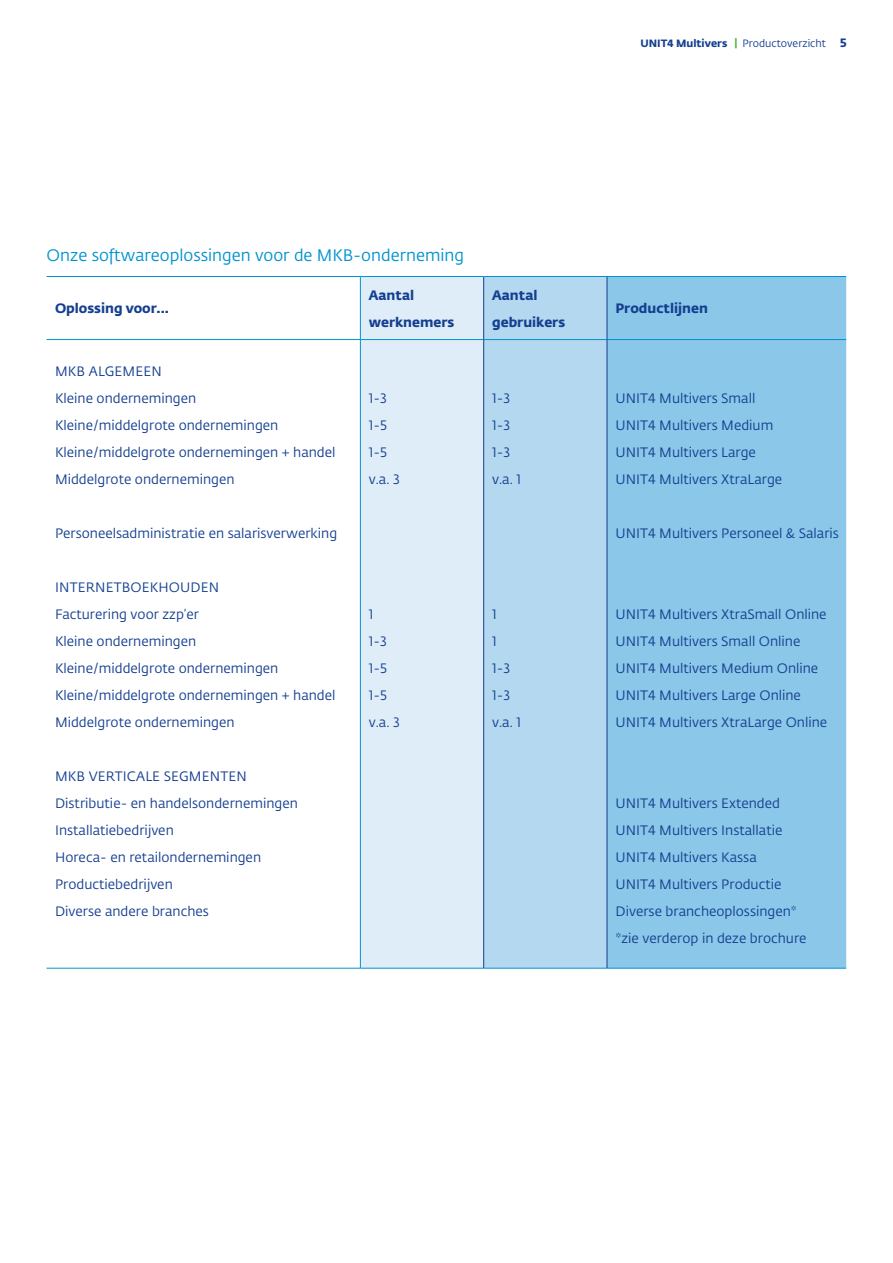
<style>
.page{position:relative;width:893px;height:1263px;background:#fff}
.page>*{position:absolute;margin:0;border:0;box-sizing:border-box;transform-origin:0 0}
.t1{font:16.5px "Unit 4 Sans";color:#0093d0}
.t2{font:13.5px/27px "Unit 4 Sans";color:#143f90}
.t3{font:700 13.5px/27px "Unit 4 Sans";color:#143f90}
.t4{font:10.5px "Unit 4 Sans";color:#143f90}
.s1{font-weight:700}
.s2{font-weight:700;color:#55b147}
.s3{font-weight:700;font-size:12px}
</style>
<div class="page">
<div style="left:361px;top:277px;width:122px;height:691px;background:#deedf7"></div>
<div style="left:484px;top:277px;width:123px;height:691px;background:#b4d8ef"></div>
<div style="left:608px;top:277px;width:238px;height:691px;background:#8ac7e8"></div>
<hr style="left:47px;top:276px;width:313px;height:1px;background:#0093d0">
<hr style="left:360px;top:276px;width:124px;height:1px;background:#0093d0">
<hr style="left:484px;top:276px;width:123px;height:1px;background:#0093d0">
<hr style="left:607px;top:276px;width:239px;height:1px;background:#0093d0">
<hr style="left:47px;top:339px;width:313px;height:1px;background:#0093d0">
<hr style="left:360px;top:339px;width:123px;height:1px;background:#0093d0">
<hr style="left:484px;top:339px;width:123px;height:1px;background:#0093d0">
<hr style="left:607px;top:339px;width:239px;height:1px;background:#0093d0">
<hr style="left:47px;top:968px;width:313px;height:1px;background:#0093d0">
<hr style="left:360px;top:968px;width:124px;height:1px;background:#0093d0">
<hr style="left:484px;top:968px;width:123px;height:1px;background:#0093d0">
<hr style="left:607px;top:968px;width:239px;height:1px;background:#0093d0">
<hr style="left:483px;top:277px;width:1px;height:63px;background:#143f90">
<hr style="left:607px;top:277px;width:1px;height:63px;background:#143f90">
<hr style="left:483px;top:340px;width:1px;height:628px;background:#143f90">
<hr style="left:607px;top:340px;width:1px;height:628px;background:#143f90">
<hr style="left:360px;top:277px;width:1px;height:62px;background:#0093d0">
<hr style="left:360px;top:340px;width:1px;height:628px;background:#0093d0">
<p class="t4" style="left:640px;top:36px;width:207px"><span class="s1">UNIT4 Multivers</span> <span class="s2">|</span> Productoverzicht <span class="s3">5</span></p>
<p class="t1" style="left:47px;top:244px;width:419px">Onze softwareoplossingen voor de MKB-onderneming</p>
<p class="t3" style="left:55px;top:294px;width:116px">Oplossing voor...</p>
<p class="t3" style="left:369px;top:280px;width:87px">Aantal werknemers</p>
<p class="t3" style="left:492px;top:280px;width:74px">Aantal gebruikers</p>
<p class="t2" style="left:55px;top:357px;width:282px">MKB algemeen<br>Kleine ondernemingen<br>Kleine/middelgrote ondernemingen<br>Kleine/middelgrote ondernemingen + handel<br>Middelgrote ondernemingen</p>
<p class="t2" style="left:55px;top:519px;width:284px">Personeelsadministratie en salarisverwerking</p>
<p class="t2" style="left:55px;top:573px;width:282px">Internetboekhouden<br>Facturering voor zzp’er<br>Kleine ondernemingen<br>Kleine/middelgrote ondernemingen<br>Kleine/middelgrote ondernemingen + handel<br>Middelgrote ondernemingen</p>
<p class="t2" style="left:55px;top:762px;width:244px;text-indent:109px">segmenten<br>Distributie- en handelsondernemingen<br>Installatiebedrijven<br>Horeca- en retailondernemingen<br>Productiebedrijven<br>Diverse andere branches</p>
<p class="t2" style="left:55px;top:762px;width:42px">MKB verti</p>
<p class="t2" style="left:127px;top:762px;width:19px">cale</p>
<p class="t2" style="left:369px;top:384px;width:32px">1-3<br>1-5<br>1-5 v.a. 3</p>
<p class="t2" style="left:369px;top:600px;width:32px">1<br>1-3<br>1-5<br>1-5 v.a. 3</p>
<p class="t2" style="left:492px;top:384px;width:30px">1-3<br>1-3<br>1-3 v.a. 1</p>
<p class="t2" style="left:492px;top:600px;width:30px">1<br>1<br>1-3<br>1-3 v.a. 1</p>
<p class="t3" style="left:615px;top:294px;width:94px">Productlijnen</p>
<p class="t2" style="left:615px;top:384px;width:168px">UNIT4 Multivers Small<br>UNIT4 Multivers Medium<br>UNIT4 Multivers Large<br>UNIT4 Multivers XtraLarge</p>
<p class="t2" style="left:615px;top:519px;width:225px">UNIT4 Multivers Personeel &amp; Salaris</p>
<p class="t2" style="left:615px;top:600px;width:213px">UNIT4 Multivers XtraSmall Online<br>UNIT4 Multivers Small Online<br>UNIT4 Multivers Medium Online<br>UNIT4 Multivers Large Online<br>UNIT4 Multivers XtraLarge Online</p>
<p class="t2" style="left:615px;top:789px;width:193px">UNIT4 Multivers Extended<br>UNIT4 Multivers Installatie<br>UNIT4 Multivers Kassa<br>UNIT4 Multivers Productie<br>Diverse brancheoplossingen* *zie verderop in deze brochure</p>
</div>
